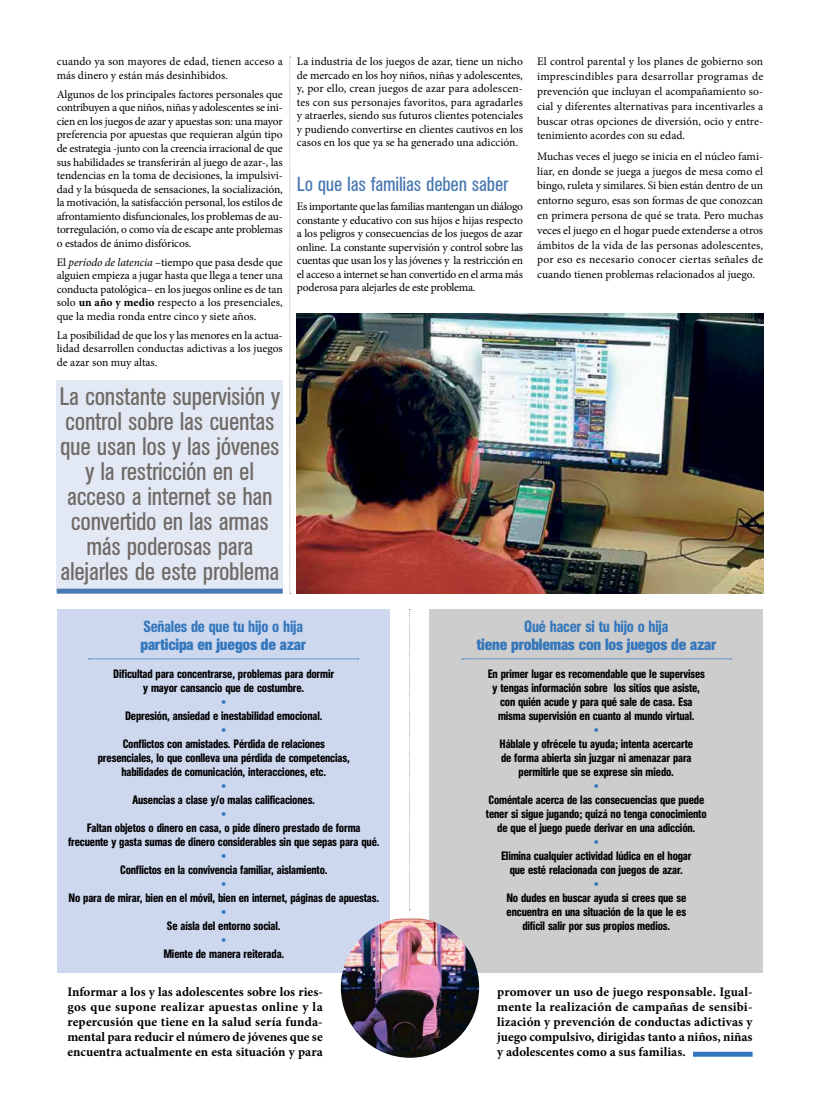
<style>
.page{position:relative;width:820px;height:1106px;background:#fff}
.page>*{position:absolute;margin:0;border:0;box-sizing:border-box;transform-origin:0 0}
.t1{font:condensed 25px/25px "AK12";color:#6f6a66;text-align:center}
.t2{font:500 condensed 24px "AK12";color:#3477bc}
.t3{font:condensed 20px "AK12";color:#4979b3}
.t4{font:700 condensed 16px "AK12";color:#3477bc}
.t5{font:500 condensed 16px "AK12";color:#3477bc}
.t6{font:700 13px/15px "Minion Pro";color:#000;text-align:justify}
.t7{font:500 condensed 12px/14px "AK12";color:#000;text-align:center}
.t8{font:11.5px/13.5px "Minion Pro";color:#000;text-align:justify}
.s1{font-style:italic}
.s2{font-weight:700}
</style>
<div class="page">
<div style="left:57px;top:380px;width:226px;height:211px;background:#e3e9f4"></div>
<div style="left:57px;top:588px;width:226px;height:5px;background:#4979b3"></div>
<svg style="left:289px;top:57px;width:2px;height:537px"></svg>
<svg style="left:409px;top:609px;width:1px;height:301px"></svg>
<img style="left:297px;top:314px;width:466px;height:280px">
<div style="left:57px;top:609px;width:332px;height:363px;background:#cdd8ef"></div>
<div style="left:429px;top:609px;width:334px;height:363px;background:#cecdcd"></div>
<svg style="left:89px;top:658px;width:269px;height:1px"></svg>
<svg style="left:461px;top:658px;width:270px;height:1px"></svg>
<img style="left:341px;top:917px;width:138px;height:140px">
<div style="left:692px;top:1051px;width:60px;height:5px;background:#3477bc"></div>
<p class="t8" style="left:57px;top:55px;width:227px">cuando ya son mayores de edad, tienen acceso a más dinero y están más desinhibidos.</p>
<p class="t8" style="left:57px;top:88px;width:227px">Algunos de los principales factores personales que contribuyen a que niños, niñas y adolescentes se ini&shy;cien en los juegos de azar y apuestas son: una mayor preferencia por apuestas que requieran algún tipo de estrategia -junto con la creencia irracional de que sus habilidades se transferirán al juego de azar-, las tendencias en la toma de decisiones, la impulsivi&shy;dad y la búsqueda de sensaciones, la socialización, la motivación, la satisfacción personal, los estilos de afrontamiento disfuncionales, los problemas de au&shy;torregulación, o como vía de escape ante problemas o estados de ánimo disfóricos.</p>
<p class="t8" style="left:57px;top:255px;width:227px">El <span class="s1">período de latencia</span> –tiempo que pasa desde que alguien empieza a jugar hasta que llega a tener una conducta patológica– en los juegos online es de tan solo <span class="s2">un año y medio</span> respecto a los presenciales, que la media ronda entre cinco y siete años.</p>
<p class="t8" style="left:57px;top:328px;width:227px">La posibilidad de que los y las menores en la actua&shy;lidad desarrollen conductas adictivas a los juegos de azar son muy altas.</p>
<p class="t8" style="left:297px;top:55px;width:227px">La industria de los juegos de azar, tiene un nicho de mercado en los hoy niños, niñas y adolescentes, y, por ello, crean juegos de azar para adolescen&shy;tes con sus personajes favoritos, para agradarles y atraerles, siendo sus futuros clientes potenciales y pudiendo convertirse en clientes cautivos en los casos en los que ya se ha generado una adicción.</p>
<h3 class="t3" style="left:297px;top:172px;width:212px">Lo que las familias deben saber</h3>
<p class="t8" style="left:297px;top:200px;width:227px">Es importante que las familias mantengan un diálogo constante y educativo con sus hijos e hijas respecto a los peligros y consecuencias de los juegos de azar online. La constante supervisión y control sobre las cuentas que usan los y las jóvenes y la restricción en el acceso a internet se han convertido en el arma más poderosa para alejarles de este problema.</p>
<p class="t8" style="left:537px;top:54px;width:227px;line-height:14.8px">El control parental y los planes de gobierno son imprescindibles para desarrollar programas de prevención que incluyan el acompañamiento so&shy;cial y diferentes alternativas para incentivarles a buscar otras opciones de diversión, ocio y entre&shy;tenimiento acordes con su edad.</p>
<p class="t8" style="left:537px;top:149px;width:227px;line-height:14.8px">Muchas veces el juego se inicia en el núcleo fami&shy;liar, en donde se juega a juegos de mesa como el bingo, ruleta y similares. Si bien están dentro de un entorno seguro, esas son formas de que conozcan en primera persona de qué se trata. Pero muchas veces el juego en el hogar puede extenderse a otros ámbitos de la vida de las personas adolescentes, por eso es necesario conocer ciertas señales de cuando tienen problemas relacionados al juego.</p>
<h1 class="t1" style="left:60px;top:384px;width:222px">La constante supervisión y control sobre las cuentas que usan los y las jóvenes y la restricción en el acceso a internet se han convertido en las armas más poderosas para alejarles de este problema</h1>
<h3 class="t5" style="left:143px;top:617px;width:161px">Señales de que tu hijo o hija</h3>
<h3 class="t4" style="left:140px;top:635px;width:167px">participa en juegos de azar</h3>
<p class="t7" style="left:113px;top:666px;width:222px">Dificultad para concentrarse, problemas para dormir y mayor cansancio que de costumbre.</p>
<h2 class="t2" style="left:221px;top:686px;width:6px">·</h2>
<p class="t7" style="left:125px;top:708px;width:199px">Depresión, ansiedad e inestabilidad emocional.</p>
<h2 class="t2" style="left:221px;top:714px;width:6px">·</h2>
<p class="t7" style="left:98px;top:736px;width:253px">Conflictos con amistades. Pérdida de relaciones presenciales, lo que conlleva una pérdida de competencias, habilidades de comunicación, interacciones, etc.</p>
<h2 class="t2" style="left:221px;top:770px;width:6px">·</h2>
<p class="t7" style="left:132px;top:792px;width:184px">Ausencias a clase y/o malas calificaciones.</p>
<h2 class="t2" style="left:221px;top:798px;width:6px">·</h2>
<p class="t7" style="left:68px;top:820px;width:313px">Faltan objetos o dinero en casa, o pide dinero prestado de forma frecuente y gasta sumas de dinero considerables sin que sepas para qué.</p>
<h2 class="t2" style="left:221px;top:840px;width:6px">·</h2>
<p class="t7" style="left:120px;top:862px;width:209px">Conflictos en la convivencia familiar, aislamiento.</p>
<h2 class="t2" style="left:221px;top:868px;width:6px">·</h2>
<p class="t7" style="left:68px;top:890px;width:312px">No para de mirar, bien en el móvil, bien en internet, páginas de apuestas.</p>
<h2 class="t2" style="left:221px;top:896px;width:6px">·</h2>
<p class="t7" style="left:167px;top:918px;width:115px">Se aísla del entorno social.</p>
<h2 class="t2" style="left:221px;top:924px;width:6px">·</h2>
<p class="t7" style="left:163px;top:946px;width:122px">Miente de manera reiterada.</p>
<h3 class="t5" style="left:524px;top:617px;width:145px">Qué hacer si tu hijo o hija</h3>
<h3 class="t4" style="left:476px;top:635px;width:241px">tiene problemas con los juegos de azar</h3>
<p class="t7" style="left:487px;top:666px;width:218px">En primer lugar es recomendable que le supervises y tengas información sobre los sitios que asiste, con quién acude y para qué sale de casa. Esa misma supervisión en cuanto al mundo virtual.</p>
<h2 class="t2" style="left:594px;top:714px;width:6px">·</h2>
<p class="t7" style="left:499px;top:736px;width:195px">Háblale y ofrécele tu ayuda; intenta acercarte de forma abierta sin juzgar ni amenazar para permitirle que se exprese sin miedo.</p>
<h2 class="t2" style="left:594px;top:770px;width:6px">·</h2>
<p class="t7" style="left:485px;top:792px;width:222px">Coméntale acerca de las consecuencias que puede tener si sigue jugando; quizá no tenga conocimiento de que el juego puede derivar en una adicción.</p>
<h2 class="t2" style="left:594px;top:826px;width:6px">·</h2>
<p class="t7" style="left:501px;top:848px;width:192px">Elimina cualquier actividad lúdica en el hogar que esté relacionada con juegos de azar.</p>
<h2 class="t2" style="left:594px;top:868px;width:6px">·</h2>
<p class="t7" style="left:506px;top:890px;width:181px">No dudes en buscar ayuda si crees que se encuentra en una situación de la que le es difícil salir por sus propios medios.</p>
<p class="t6" style="left:67px;top:984px;width:257px">Informar a los y las adolescentes sobre los ries&shy;gos que supone realizar apuestas online y la repercusión que tiene en la salud sería funda&shy;mental para reducir el número de jóvenes que se encuentra actualmente en esta situación y para</p>
<p class="t6" style="left:497px;top:984px;width:257px">promover un uso de juego responsable. Igual&shy;mente la realización de campañas de sensibi&shy;lización y prevención de conductas adictivas y juego compulsivo, dirigidas tanto a niños, niñas y adolescentes como a sus familias.</p>
</div>
